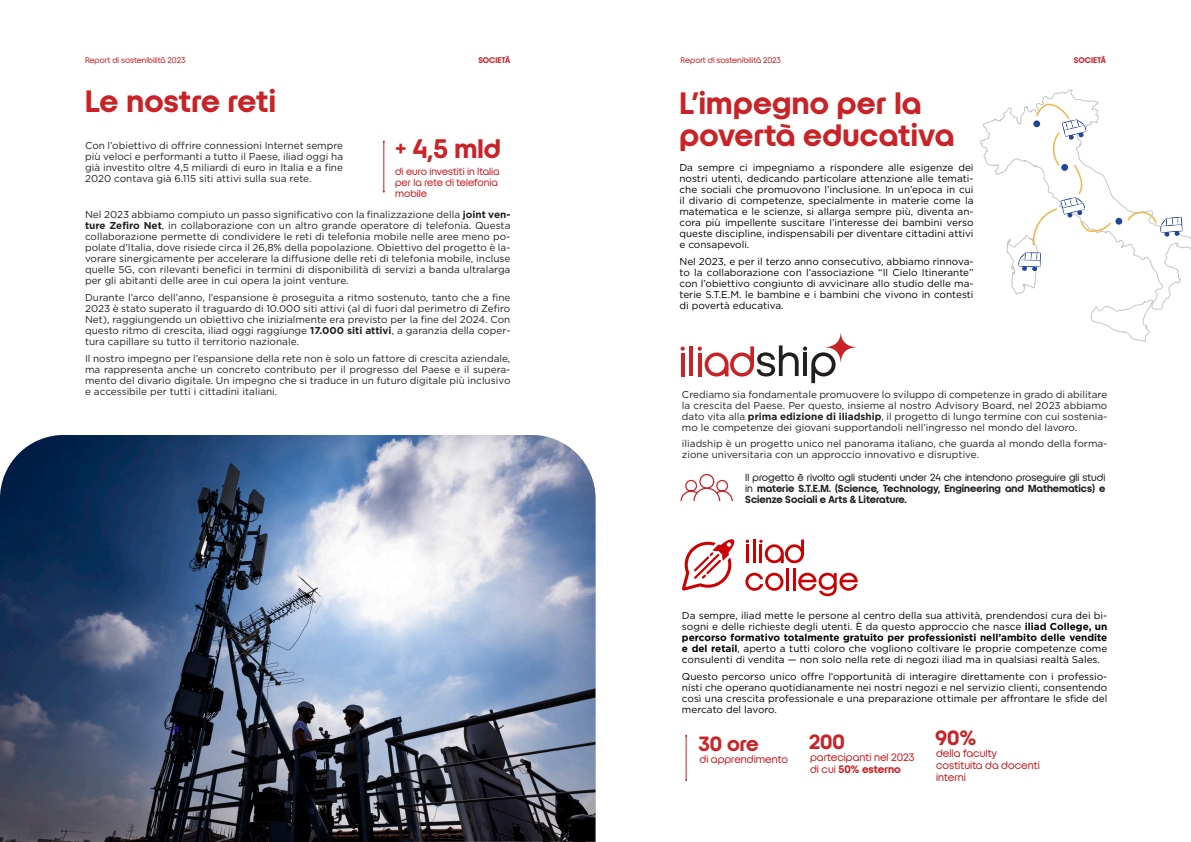
<style>
.page{position:relative;width:1191px;height:842px;background:#fff}
.page>*{position:absolute;margin:0;border:0;box-sizing:border-box;transform-origin:0 0}
.t1{font:700 30px/32px "Iliad";letter-spacing:.01em;color:#c92327}
.t2{font:700 26px "Iliad";color:#c92327}
.t3{font:700 20px "Iliad";color:#c92327}
.t4{font:10.5px/12px "Iliad";color:#c92327}
.t5{font:10px/11px "Gotham";color:#231f20;text-align:justify}
.t6{font:10px/11px "Gotham";color:#000;text-align:justify}
.t7{font:700 10px/11px "Iliad";color:#231f20;text-align:justify}
.t8{font:10px/11px "Iliad";color:#c92327}
.t9{font:8px "Iliad";color:#c92327}
.t10{font:700 8px "Iliad";color:#c92327}
.s1{font-weight:700}
.s2{font-weight:400}
</style>
<div class="page">
<hr style="left:383px;top:142px;width:1px;height:50px;background:#c92327">
<svg style="left:980px;top:90px;width:211px;height:252px"></svg>
<svg style="left:1018px;top:252px;width:23px;height:19px"></svg>
<div style="left:1115px;top:218px;width:7px;height:7px;background:#214599;border-radius:50%"></div>
<svg style="left:1127px;top:211px;width:55px;height:26px"></svg>
<svg style="left:1032px;top:103px;width:79px;height:143px"></svg>
<svg style="left:823px;top:330px;width:34px;height:34px"></svg>
<hr style="left:681px;top:353px;width:3px;height:23px;background:#c92327">
<hr style="left:689px;top:346px;width:4px;height:30px;background:#c92327">
<svg style="left:680px;top:347px;width:4px;height:4px"></svg>
<svg style="left:697px;top:345px;width:138px;height:38px"></svg>
<svg style="left:680px;top:473px;width:53px;height:29px"></svg>
<hr style="left:746px;top:544px;width:3px;height:19px;background:#c00">
<hr style="left:752px;top:539px;width:3px;height:24px;background:#c00">
<svg style="left:759px;top:539px;width:45px;height:24px"></svg>
<svg style="left:745px;top:573px;width:38px;height:18px"></svg>
<hr style="left:786px;top:567px;width:3px;height:23px;background:#c00">
<hr style="left:792px;top:567px;width:3px;height:23px;background:#c00">
<svg style="left:798px;top:573px;width:59px;height:23px"></svg>
<svg style="left:682px;top:539px;width:52px;height:52px"></svg>
<hr style="left:686px;top:736px;width:1px;height:44px;background:#c92327">
<img style="left:0;top:435px;width:595px;height:407px">
<p class="t9" style="left:85px;top:55px;width:102px">Report di sostenibilità 2023</p>
<p class="t10" style="left:478px;top:55px;width:34px">SOCIETÀ</p>
<h1 class="t1" style="left:85px;top:86px;width:192px">Le nostre reti</h1>
<p class="t5" style="left:85px;top:140px;width:259px">Con l’obiettivo di offrire connessioni Internet sempre più veloci e performanti a tutto il Paese, iliad oggi ha già investito oltre 4,5 miliardi di euro in Italia e a fine 2020 contava già 6.115 siti attivi sulla sua rete.</p>
<h2 class="t2" style="left:395px;top:134px;width:107px">+ 4,5 mld</h2>
<p class="t8" style="left:395px;top:166px;width:106px">di euro investiti in Italia per la rete di telefonia mobile</p>
<p class="t5" style="left:85px;top:209px;width:427px">Nel 2023 abbiamo compiuto un passo significativo con la finalizzazione della <span class="s1">joint ven&shy;ture Zefiro Net</span>, in collaborazione con un altro grande operatore di telefonia. Questa collaborazione permette di condividere le reti di telefonia mobile nelle aree meno po&shy;polate d’Italia, dove risiede circa il 26,8% della popolazione. Obiettivo del progetto è la&shy;vorare sinergicamente per accelerare la diffusione delle reti di telefonia mobile, incluse quelle 5G, con rilevanti benefici in termini di disponibilità di servizi a banda ultralarga per gli abitanti delle aree in cui opera la joint venture.</p>
<p class="t5" style="left:85px;top:292px;width:427px">Durante l’arco dell’anno, l’espansione è proseguita a ritmo sostenuto, tanto che a fine 2023 è stato superato il traguardo di 10.000 siti attivi (al di fuori dal perimetro di Zefiro Net), raggiungendo un obiettivo che inizialmente era previsto per la fine del 2024. Con questo ritmo di crescita, iliad oggi raggiunge <span class="s1">17.000 siti attivi</span>, a garanzia della coper&shy;tura capillare su tutto il territorio nazionale.</p>
<p class="t5" style="left:85px;top:353px;width:427px">Il nostro impegno per l’espansione della rete non è solo un fattore di crescita aziendale, ma rappresenta anche un concreto contributo per il progresso del Paese e il supera&shy;mento del divario digitale. Un impegno che si traduce in un futuro digitale più inclusivo e accessibile per tutti i cittadini italiani.</p>
<p class="t9" style="left:680px;top:55px;width:102px">Report di sostenibilità 2023</p>
<p class="t10" style="left:1073px;top:55px;width:34px">SOCIETÀ</p>
<h1 class="t1" style="left:679px;top:88px;width:276px">L’impegno per la povertà educativa</h1>
<p class="t6" style="left:679px;top:162px;width:296px">Da sempre ci impegniamo a rispondere alle esigenze dei nostri utenti, dedicando particolare attenzione alle temati&shy;che sociali che promuovono l’inclusione. In un’epoca in cui il divario di competenze, specialmente in materie come la matematica e le scienze, si allarga sempre più, diventa an&shy;cora più impellente suscitare l’interesse dei bambini verso queste discipline, indispensabili per diventare cittadini attivi e consapevoli.</p>
<p class="t6" style="left:679px;top:255px;width:296px">Nel 2023, e per il terzo anno consecutivo, abbiamo rinnova&shy;to la collaborazione con l’associazione “Il Cielo Itinerante” con l’obiettivo congiunto di avvicinare allo studio delle ma&shy;terie S.T.E.M. le bambine e i bambini che vivono in contesti di povertà educativa.</p>
<p class="t5" style="left:682px;top:388px;width:427px">Crediamo sia fondamentale promuovere lo sviluppo di competenze in grado di abilitare la crescita del Paese. Per questo, insieme al nostro Advisory Board, nel 2023 abbiamo dato vita alla <span class="s1">prima edizione di iliadship</span>, il progetto di lungo termine con cui sostenia&shy;mo le competenze dei giovani supportandoli nell’ingresso nel mondo del lavoro.</p>
<p class="t5" style="left:682px;top:438px;width:427px">iliadship è un progetto unico nel panorama italiano, che guarda al mondo della forma&shy;zione universitaria con un approccio innovativo e disruptive.</p>
<p class="t7" style="left:745px;top:472px;width:361px"><span class="s2">Il progetto è rivolto agli studenti under 24 che intendono proseguire gli studi in</span> materie S.T.E.M. (Science, Technology, Engineering and Mathematics) e Scienze Sociali e Arts &amp; Literature.</p>
<p class="t6" style="left:682px;top:610px;width:427px">Da sempre, iliad mette le persone al centro della sua attività, prendendosi cura dei bi&shy;sogni e delle richieste degli utenti. È da questo approccio che nasce <span class="s1">iliad College, un percorso formativo totalmente gratuito per professionisti nell’ambito delle vendite e del retail</span>, aperto a tutti coloro che vogliono coltivare le proprie competenze come consulenti di vendita — non solo nella rete di negozi iliad ma in qualsiasi realtà Sales.</p>
<p class="t6" style="left:682px;top:670px;width:427px">Questo percorso unico offre l’opportunità di interagire direttamente con i professio&shy;nisti che operano quotidianamente nei nostri negozi e nel servizio clienti, consentendo così una crescita professionale e una preparazione ottimale per affrontare le sfide del mercato del lavoro.</p>
<h3 class="t3" style="left:698px;top:733px;width:62px">30 ore</h3>
<h3 class="t3" style="left:809px;top:731px;width:37px">200</h3>
<h3 class="t3" style="left:935px;top:727px;width:42px">90%</h3>
<p class="t4" style="left:699px;top:753px;width:90px">di apprendimento</p>
<p class="t4" style="left:810px;top:751px;width:106px">partecipanti nel 2023 di cui <span class="s1">50% esterno</span></p>
<p class="t4" style="left:936px;top:747px;width:105px">della faculty costituita da docenti interni</p>
</div>
